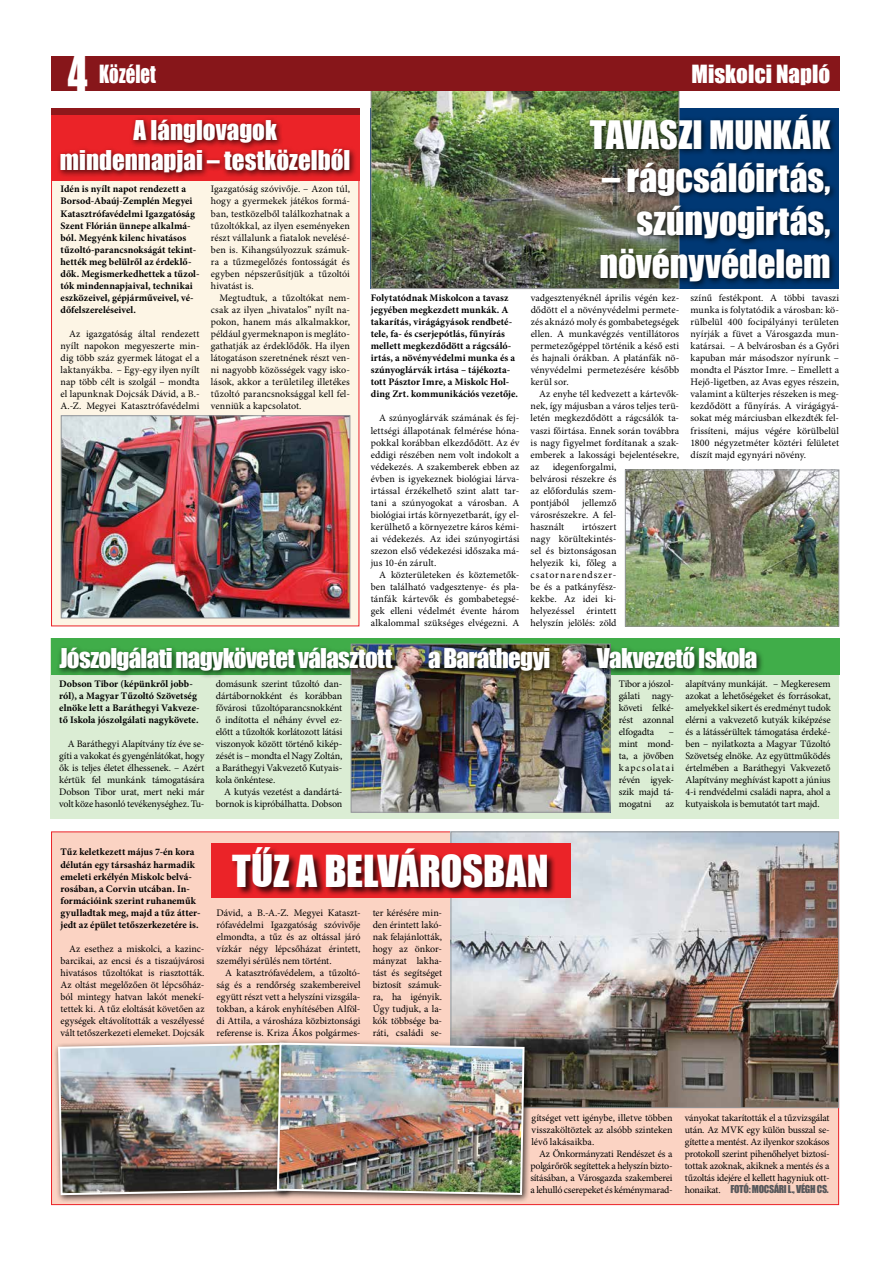
<style>
.page{position:relative;width:893px;height:1262px;background:#fff}
.page>*{position:absolute;margin:0;border:0;box-sizing:border-box;transform-origin:0 0}
.t1{font:40.5px "Impact";color:#fff}
.t2{font:36px/43.2px "Impact";letter-spacing:-.005em;color:#fff;text-align:right}
.t3{font:25px "Impact";letter-spacing:-.02em;color:#fff}
.t4{font:25px/30px "Impact";color:#fff;text-align:center}
.t5{font:23px "Impact";color:#fff}
.t6{font:23px "Impact";color:#fff;scale:.82 1}
.t7{font:10px/12px "Minion Pro";color:#000;text-align:justify}
.t8{font:700 10px/12.1px "Minion Pro";letter-spacing:.005em;color:#000}
.t9{font:10px "Impact";letter-spacing:-.03em;color:#58585b}
.s1{font-size:48px}
.s2{font-family:"Minion Pro";color:#000}
</style>
<div class="page">
<img style="left:373px;top:91px;width:304px;height:196px">
<div style="left:586px;top:110px;width:252px;height:179px;background:#000;opacity:.75"></div>
<div style="left:52px;top:109px;width:307px;height:517px;background:#fdf5e5"></div>
<div style="left:51px;top:638px;width:788px;height:181px;background:#dbedd4"></div>
<div style="left:51px;top:638px;width:788px;height:36px;background:#40ad49"></div>
<div style="left:51px;top:57px;width:788px;height:34px;background:#87161a"></div>
<div style="left:52px;top:832px;width:787px;height:372px;background:#fbd3c3"></div>
<div style="left:51px;top:108px;width:308px;height:72px;background:#eb2328"></div>
<div style="left:51px;top:108px;width:308px;height:7px;background:#8f181b"></div>
<img style="left:353px;top:679px;width:255px;height:131px">
<div style="left:351px;top:644px;width:259px;height:168px;border:1px solid #939598"></div>
<img style="left:453px;top:833px;width:384px;height:272px">
<div style="left:451px;top:831px;width:388px;height:276px;border:1px solid #939598"></div>
<img style="left:63px;top:417px;width:285px;height:199px">
<div style="left:61px;top:415px;width:289px;height:203px;border:1px solid #939598"></div>
<img style="left:627px;top:471px;width:210px;height:153px">
<div style="left:625px;top:469px;width:214px;height:157px;border:1px solid #939598"></div>
<div style="left:57px;top:116px;width:300px;height:64px;background:#000;opacity:.75"></div>
<div style="left:56px;top:643px;width:709px;height:36px;background:#000;opacity:.75"></div>
<div style="left:211px;top:843px;width:359px;height:54px;background:#eb2328"></div>
<div style="left:231px;top:846px;width:326px;height:51px;background:#000;opacity:.75"></div>
<div style="left:54px;top:1038px;width:240px;height:164px;background:#000;opacity:.75"></div>
<div style="left:273px;top:1038px;width:259px;height:164px;background:#000;opacity:.75"></div>
<img style="left:57px;top:1041px;width:469px;height:155px">
<h3 class="t6" style="left:68px;top:56px;width:109px"><span class="s1">4</span> Közélet</h3>
<h3 class="t5" style="left:692px;top:56px;width:140px">Miskolci Napló</h3>
<h3 class="t4" style="left:60px;top:114px;width:292px">A lánglovagok mindennapjai – testközelből</h3>
<p class="t8" style="left:61px;top:184px;width:140px">Idén is nyílt napot rendezett a<br>Borsod-Abaúj-Zemplén Megyei<br>Katasztrófavédelmi Igazgatóság<br>Szent Flórián ünnepe alkalmá&shy;ból. Megyénk kilenc hivatásos tűzoltó-parancsnokságát tekint&shy;hették meg belülről az érdeklő&shy;dők. Megismerkedhettek a tűzol&shy;tók mindennapjaival, technikai eszközeivel, gépjárműveivel, vé&shy;dőfelszereléseivel.</p>
<p class="t7" style="left:61px;top:328px;width:141px;text-indent:9px">Az igazgatóság által rendezett nyílt napokon megyeszerte min&shy;dig több száz gyermek látogat el a laktanyákba. – Egy-egy ilyen nyílt nap több célt is szolgál – mondta el lapunknak Dojcsák Dávid, a B.- A.-Z. Megyei Katasztrófavédelmi</p>
<p class="t7" style="left:211px;top:184px;width:141px">Igazgatóság szóvivője. – Azon túl, hogy a gyermekek játékos formá&shy;ban, testközelből találkozhatnak a tűzoltókkal, az ilyen eseményeken részt vállalunk a fiatalok nevelésé&shy;ben is. Kihangsúlyozzuk számuk&shy;ra a tűzmegelőzés fontosságát és egyben népszerűsítjük a tűzoltói hivatást is.</p>
<p class="t7" style="left:211px;top:292px;width:141px;text-indent:8px">Megtudtuk, a tűzoltókat nem&shy;csak az ilyen „hivatalos” nyílt na&shy;pokon, hanem más alkalmakkor, például gyermeknapon is megláto&shy;gathatják az érdeklődők. Ha ilyen látogatáson szeretnének részt ven&shy;ni nagyobb közösségek vagy isko&shy;lások, akkor a területileg illetékes tűzoltó parancsnoksággal kell fel&shy;venniük a kapcsolatot.</p>
<p class="t8" style="left:371px;top:292px;width:149px">Folytatódnak Miskolcon a tavasz jegyében megkezdett munkák. A takarítás, virágágyások rendbeté&shy;tele, fa- és cserjepótlás, fűnyírás mellett megkezdődött a rágcsáló&shy;irtás, a növényvédelmi munka és a szúnyoglárvák irtása – tájékozta&shy;tott Pásztor Imre, a Miskolc Hol&shy;ding Zrt. kommunikációs vezetője.</p>
<p class="t7" style="left:371px;top:413px;width:150px;text-indent:9px">A szúnyoglárvák számának és fej&shy;lettségi állapotának felmérése hóna&shy;pokkal korábban elkezdődött. Az év eddigi részében nem volt indokolt a védekezés. A szakemberek ebben az évben is igyekeznek biológiai lárva&shy;irtással érzékelhető szint alatt tar&shy;tani a szúnyogokat a városban. A biológiai irtás környezetbarát, így el&shy;kerülhető a környezetre káros kémi&shy;ai védekezés. Az idei szúnyogirtási szezon első védekezési időszaka má&shy;jus 10-én zárult.</p>
<p class="t7" style="left:371px;top:569px;width:150px;text-indent:9px">A közterületeken és köztemetők&shy;ben található vadgesztenye- és pla&shy;tánfák kártevők és gombabetegsé&shy;gek elleni védelmét évente három alkalommal szükséges elvégezni. A</p>
<h2 class="t2" style="left:590px;top:112px;width:242px">Tavaszi munkák</h2>
<h2 class="t2" style="left:599px;top:155px;width:233px">– rágcsálóirtás, szúnyogirtás, növényvédelem</h2>
<p class="t7" style="left:531px;top:292px;width:150px">vadgesztenyéknél április végén kez&shy;dődött el a növényvédelmi permete&shy;zés aknázó moly és gombabetegségek ellen. A munkavégzés ventillátoros permetezőgéppel történik a késő esti és hajnali órákban. A platánfák nö&shy;vényvédelmi permetezésére később kerül sor.</p>
<p class="t7" style="left:531px;top:388px;width:150px;text-indent:9px">Az enyhe tél kedvezett a kártevők&shy;nek, így májusban a város teljes terü&shy;letén megkezdődött a rágcsálók ta&shy;vaszi főirtása. Ennek során továbbra is nagy figyelmet fordítanak a szak&shy;emberek a lakossági bejelentésekre, az</p>
<p class="t7" style="left:531px;top:461px;width:87px;text-indent:22px">idegenforgalmi, belvárosi részekre és az előfordulás szem&shy;pontjából</p>
<p class="t7" style="left:531px;top:497px;width:87px;text-indent:52px">jellemző városrészekre. A fel&shy;használt</p>
<p class="t7" style="left:531px;top:521px;width:87px;text-indent:51px">irtószert nagy körültekintés&shy;sel és biztonságosan helyezik ki, főleg a csatornarendszer&shy;be és a patkányfész&shy;kekbe. Az idei ki&shy;helyezéssel érintett helyszín jelölés: zöld</p>
<p class="t7" style="left:690px;top:292px;width:150px">színű festékpont. A többi tavaszi munka is folytatódik a városban: kö&shy;rülbelül 400 focipályányi területen nyírják a füvet a Városgazda mun&shy;katársai. – A belvárosban és a Győri kapuban már másodszor nyírunk – mondta el Pásztor Imre. – Emellett a Hejő-ligetben, az Avas egyes részein, valamint a külterjes részeken is meg&shy;kezdődött a fűnyírás. A virágágyá&shy;sokat még márciusban elkezdték fel&shy;frissíteni, május végére körülbelül 1800 négyzetméter köztéri felületet díszít majd egynyári növény.</p>
<h3 class="t3" style="left:60px;top:639px;width:334px">Jószolgálati nagykövetet választott</h3>
<h3 class="t3" style="left:428px;top:639px;width:124px">a Baráthegyi</h3>
<h3 class="t3" style="left:597px;top:639px;width:162px">Vakvezető Iskola</h3>
<p class="t8" style="left:59px;top:678px;width:142px">Dobson Tibor (képünkről jobb&shy;ról), a Magyar Tűzoltó Szövetség elnöke lett a Baráthegyi Vakveze&shy;tő Iskola jószolgálati nagykövete.</p>
<p class="t7" style="left:59px;top:738px;width:147px;text-indent:8px">A Baráthegyi Alapítvány tíz éve se&shy;gíti a vakokat és gyengénlátókat, hogy ők is teljes életet élhessenek. – Azért kértük fel munkánk támogatására Dobson Tibor urat, mert neki már volt köze hasonló tevékenységhez. Tu-</p>
<p class="t7" style="left:216px;top:678px;width:128px">domásunk szerint tűzoltó dan&shy;dártábornokként és korábban fővárosi tűzoltóparancsnokként ő indította el néhány évvel ez&shy;előtt a tűzoltók korlátozott látási viszonyok között történő kikép&shy;zését is – mondta el Nagy Zoltán, a Baráthegyi Vakvezető Kutyais&shy;kola önkéntese.</p>
<p class="t7" style="left:216px;top:786px;width:128px;text-align:right">A kutyás vezetést a dandártá&shy;bornok is kipróbálhatta. Dobson</p>
<p class="t8" style="left:61px;top:846px;width:142px">Tűz keletkezett május 7-én kora délután egy társasház harmadik emeleti erkélyén Miskolc belvá&shy;rosában, a Corvin utcában. In&shy;formációink szerint ruhaneműk gyulladtak meg, majd a tűz átter&shy;jedt az épület tetőszerkezetére is.</p>
<p class="t7" style="left:61px;top:943px;width:146px;text-indent:8px">Az esethez a miskolci, a kazinc&shy;barcikai, az encsi és a tiszaújvárosi hivatásos tűzoltókat is riasztották.<br>Az oltást megelőzően öt lépcsőház&shy;ból mintegy hatvan lakót menekí&shy;tettek ki. A tűz eloltását követően az egységek eltávolították a veszélyessé vált tetőszerkezeti elemeket. Dojcsák</p>
<h1 class="t1" style="left:232px;top:839px;width:318px">Tűz a belvárosban</h1>
<p class="t7" style="left:217px;top:907px;width:145px">Dávid, a B.-A.-Z. Megyei Kataszt&shy;rófavédelmi Igazgatóság szóvivője elmondta, a tűz és az oltással járó vízkár négy lépcsőházat érintett, személyi sérülés nem történt.</p>
<p class="t7" style="left:217px;top:967px;width:145px;text-indent:9px">A katasztrófavédelem, a tűzoltó&shy;ság és a rendőrség szakembereivel együtt részt vett a helyszíni vizsgála&shy;tokban, a károk enyhítésében Alföl&shy;di Attila, a városháza közbiztonsági referense is. Kriza Ákos polgármes-</p>
<p class="t7" style="left:373px;top:907px;width:71px">ter kérésére min&shy;den érintett lakó&shy;nak felajánlották, hogy az önkor&shy;mányzat lakha&shy;tást és segítséget biztosít számuk&shy;ra, ha igényik.<br>Úgy tudjuk, a la&shy;kók többsége ba&shy;ráti, családi se-</p>
<p class="t7" style="left:619px;top:678px;width:57px">Tibor a jószol&shy;gálati nagy&shy;követi felké&shy;rést azonnal elfogadta</p>
<p class="t7" style="left:619px;top:726px;width:57px;text-indent:50px">– mint mond&shy;ta, a jövőben kapcsolatai révén igyek&shy;szik majd tá&shy;mogatni</p>
<p class="t7" style="left:665px;top:798px;width:10px">az</p>
<p class="t7" style="left:685px;top:678px;width:147px">alapítvány munkáját. – Megkeresem azokat a lehetőségeket és forrásokat, amelyekkel sikert és eredményt tudok elérni a vakvezető kutyák kiképzése és a látássérültek támogatása érdeké&shy;ben – nyilatkozta a Magyar Tűzoltó Szövetség elnöke. Az együttműködés értelmében a Baráthegyi Vakvezető Alapítvány meghívást kapott a június 4-i rendvédelmi családi napra, ahol a kutyaiskola is bemutatót tart majd.</p>
<p class="t7" style="left:532px;top:1111px;width:143px">gítséget vett igénybe, illetve többen visszaköltöztek az alsóbb szinteken lévő lakásaikba.</p>
<p class="t7" style="left:531px;top:1148px;width:144px;text-indent:8px">Az Önkormányzati Rendészet és a polgárőrök segítettek a helyszín bizto&shy;sításában, a Városgazda szakemberei a lehulló cserepeket és kéménymarad-</p>
<p class="t7" style="left:685px;top:1111px;width:146px">ványokat takarították el a tűzvizsgálat után. Az MVK egy külön busszal se&shy;gítette a mentést. Az ilyenkor szokásos protokoll szerint pihenőhelyet biztosí&shy;tottak azoknak, akiknek a mentés és a tűzoltás idejére el kellett hagyniuk ott-</p>
<p class="t9" style="left:685px;top:1181px;width:145px"><span class="s2">honaikat.</span> Fotó: Mocsári L., Végh Cs.</p>
</div>
